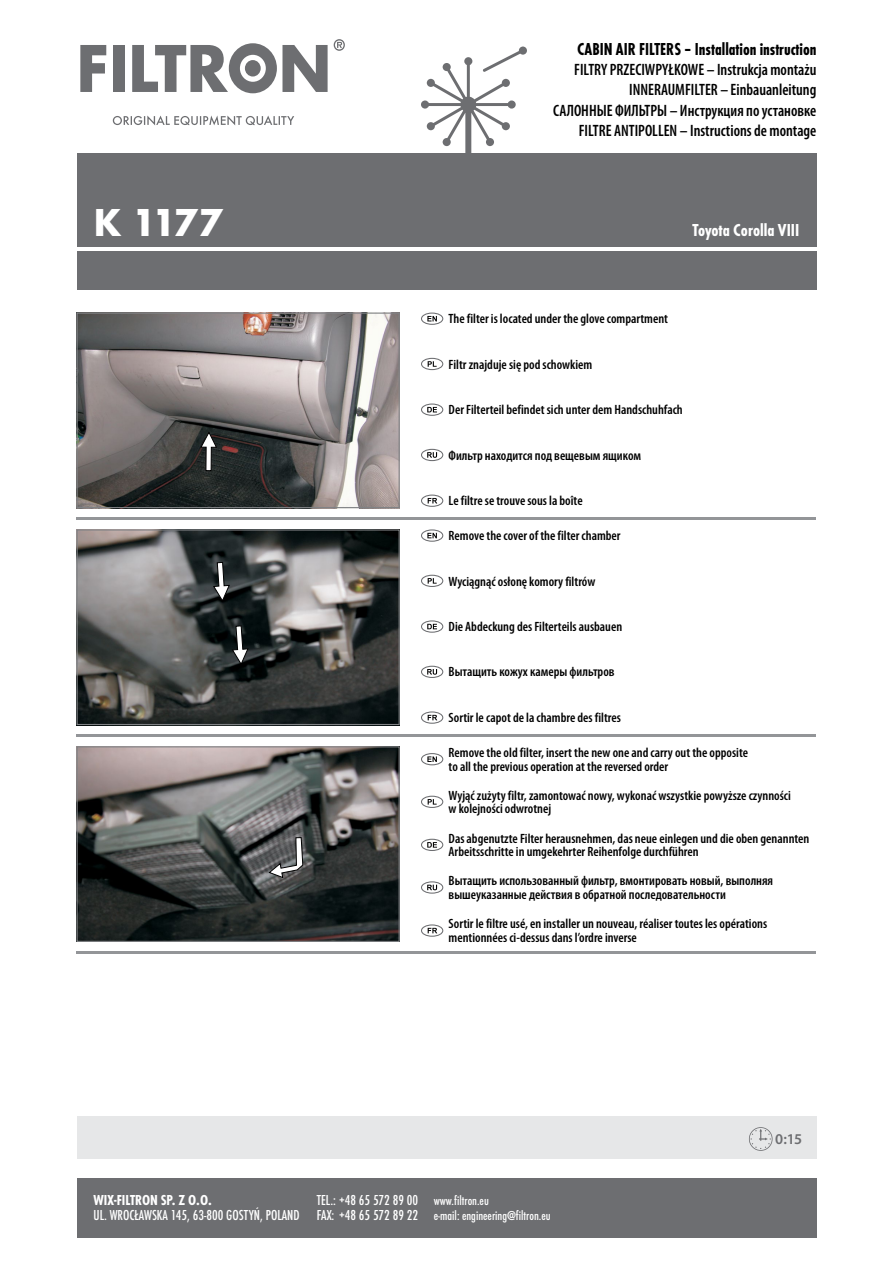
<style>
.page{position:relative;width:893px;height:1263px;background:#fff}
.page>*{position:absolute;margin:0;border:0;box-sizing:border-box;transform-origin:0 0}
.t1{font:700 40.5px "Futura";color:#fff}
.t2{font:18px "Futura Cond.Bold";color:#000;scale:.95 1}
.t3{font:18px "Futura Cond.Bold";color:#fff}
.t4{font:600 condensed 16.5px/20.1px "Myriad Pro";color:#000;text-align:right;scale:.95 1}
.t5{font:15px/15px "Futura Medium Cond.";color:#fff}
.t6{font:15px "Futura Cond.Bold";color:#fff}
.t7{font:600 15px "Myriad Pro";color:#6d6e71}
.t8{font:600 condensed 13.5px/13.5px "Myriad Pro";color:#000}
.s1{font-size:13.5px}
</style>
<div class="page">
<div style="left:77px;top:1178px;width:739px;height:59px;background:#6d6e71"></div>
<div style="left:77px;top:153px;width:739px;height:94px;background:#6d6e71"></div>
<div style="left:77px;top:251px;width:739px;height:38px;background:#6d6e71"></div>
<svg style="left:421px;top:47px;width:106px;height:106px"></svg>
<svg style="left:80px;top:45px;width:26px;height:47px"></svg>
<div style="left:113px;top:45px;width:12px;height:47px;background:#6d6e71"></div>
<svg style="left:132px;top:43px;width:196px;height:50px"></svg>
<svg style="left:334px;top:39px;width:11px;height:12px"></svg>
<svg style="left:113px;top:115px;width:181px;height:10px"></svg>
<svg style="left:77px;top:518px;width:739px;height:2px"></svg>
<svg style="left:77px;top:735px;width:739px;height:2px"></svg>
<hr style="left:77px;top:951px;width:739px;height:3px;background:#939598">
<svg style="left:427px;top:533px;width:10px;height:5px"></svg>
<div style="left:421px;top:529px;width:22px;height:13px;border:1px solid #6d6e71;border-radius:50%"></div>
<div style="left:421px;top:575px;width:22px;height:12px;border:1px solid #6d6e71;border-radius:50%"></div>
<svg style="left:428px;top:578px;width:9px;height:6px"></svg>
<div style="left:421px;top:620px;width:22px;height:13px;border:1px solid #6d6e71;border-radius:50%"></div>
<svg style="left:427px;top:624px;width:10px;height:5px"></svg>
<svg style="left:427px;top:669px;width:10px;height:6px"></svg>
<div style="left:421px;top:666px;width:22px;height:12px;border:1px solid #6d6e71;border-radius:50%"></div>
<div style="left:421px;top:711px;width:22px;height:13px;border:1px solid #6d6e71;border-radius:50%"></div>
<svg style="left:428px;top:715px;width:9px;height:5px"></svg>
<svg style="left:427px;top:316px;width:10px;height:5px"></svg>
<div style="left:421px;top:313px;width:22px;height:12px;border:1px solid #6d6e71;border-radius:50%"></div>
<div style="left:421px;top:358px;width:22px;height:12px;border:1px solid #6d6e71;border-radius:50%"></div>
<svg style="left:428px;top:361px;width:9px;height:6px"></svg>
<div style="left:421px;top:403px;width:22px;height:13px;border:1px solid #6d6e71;border-radius:50%"></div>
<svg style="left:427px;top:407px;width:10px;height:5px"></svg>
<svg style="left:427px;top:452px;width:10px;height:6px"></svg>
<div style="left:421px;top:449px;width:22px;height:12px;border:1px solid #6d6e71;border-radius:50%"></div>
<div style="left:421px;top:495px;width:22px;height:12px;border:1px solid #6d6e71;border-radius:50%"></div>
<svg style="left:428px;top:498px;width:9px;height:5px"></svg>
<svg style="left:427px;top:756px;width:10px;height:6px"></svg>
<div style="left:421px;top:753px;width:22px;height:12px;border:1px solid #6d6e71;border-radius:50%"></div>
<div style="left:421px;top:796px;width:22px;height:12px;border:1px solid #6d6e71;border-radius:50%"></div>
<svg style="left:428px;top:799px;width:9px;height:5px"></svg>
<div style="left:421px;top:839px;width:22px;height:12px;border:1px solid #6d6e71;border-radius:50%"></div>
<svg style="left:427px;top:842px;width:10px;height:6px"></svg>
<svg style="left:427px;top:885px;width:10px;height:5px"></svg>
<div style="left:421px;top:881px;width:22px;height:13px;border:1px solid #6d6e71;border-radius:50%"></div>
<div style="left:421px;top:924px;width:22px;height:13px;border:1px solid #6d6e71;border-radius:50%"></div>
<svg style="left:428px;top:928px;width:9px;height:5px"></svg>
<img style="left:79px;top:315px;width:319px;height:191px">
<div style="left:77px;top:313px;width:323px;height:195px;border:1px solid #808285"></div>
<img style="left:79px;top:531px;width:319px;height:192px">
<div style="left:77px;top:529px;width:323px;height:196px;border:1px solid #808285"></div>
<img style="left:79px;top:748px;width:319px;height:192px">
<div style="left:77px;top:746px;width:323px;height:196px;border:1px solid #808285"></div>
<svg style="left:200px;top:432px;width:17px;height:39px"></svg>
<svg style="left:213px;top:562px;width:17px;height:39px"></svg>
<svg style="left:232px;top:625px;width:17px;height:40px"></svg>
<svg style="left:269px;top:837px;width:34px;height:41px"></svg>
<div style="left:77px;top:1116px;width:739px;height:43px;background:#e6e7e8"></div>
<svg style="left:749px;top:1127px;width:23px;height:24px"></svg>
<h1 class="t1" style="left:94px;top:197px;width:131px">K 1177</h1>
<h2 class="t2" style="left:577px;top:39px;width:254px">CABIN AIR FILTERS – Installation instruction</h2>
<p class="t4" style="left:553px;top:60px;width:279px">FILTRY PRZECIWPYŁKOWE – Instrukcja montażu INNERAUMFILTER – Einbauanleitung<br>САЛОННЫЕ ФИЛЬТРЫ – Инструкция по установке FILTRE ANTIPOLLEN – Instructions de montage</p>
<h2 class="t3" style="left:692px;top:220px;width:109px">Toyota Corolla VIII</h2>
<p class="t8" style="left:449px;top:312px;width:221px">The filter is located under the glove compartment</p>
<p class="t8" style="left:449px;top:357px;width:145px">Filtr znajduje się pod schowkiem</p>
<p class="t8" style="left:449px;top:403px;width:236px">Der Filterteil befindet sich unter dem Handschuhfach</p>
<p class="t8" style="left:449px;top:448px;width:194px">Фильтр находится под вещевым ящиком</p>
<p class="t8" style="left:449px;top:493px;width:136px">Le filtre se trouve sous la boîte</p>
<p class="t8" style="left:449px;top:529px;width:173px">Remove the cover of the filter chamber</p>
<p class="t8" style="left:449px;top:574px;width:148px">Wyciągnąć osłonę komory filtrów</p>
<p class="t8" style="left:449px;top:619px;width:175px">Die Abdeckung des Filterteils ausbauen</p>
<p class="t8" style="left:449px;top:665px;width:168px">Вытащить кожух камеры фильтров</p>
<p class="t8" style="left:449px;top:710px;width:174px">Sortir le capot de la chambre des filtres</p>
<p class="t8" style="left:449px;top:746px;width:301px">Remove the old filter, insert the new one and carry out the opposite to all the previous operation at the reversed order</p>
<p class="t8" style="left:449px;top:788px;width:344px">Wyjąć zużyty filtr, zamontować nowy, wykonać wszystkie powyższe czynności w kolejności odwrotnej</p>
<p class="t8" style="left:449px;top:831px;width:362px">Das abgenutzte Filter herausnehmen, das neue einlegen und die oben genannten<br>Arbeitsschritte in umgekehrter Reihenfolge durchführen</p>
<p class="t8" style="left:449px;top:874px;width:326px">Вытащить использованный фильтр, вмонтировать новый, выполняя вышеуказанные действия в обратной последовательности</p>
<p class="t8" style="left:449px;top:916px;width:320px">Sortir le filtre usé, en installer un nouveau, réaliser toutes les opérations mentionnées ci-dessus dans l’ordre inverse</p>
<p class="t7" style="left:775px;top:1129px;width:29px">0:15</p>
<p class="t6" style="left:94px;top:1191px;width:120px">WIX-FILTRON SP. Z O.O.</p>
<p class="t5" style="left:94px;top:1192px;width:459px;text-indent:223px">TEL.: +48 65 572 89 00 <span class="s1">www.filtron.eu<br></span>UL. WROCŁAWSKA 145, 63-800 GOSTYŃ, POLAND FAX: +48 65 572 89 22 <span class="s1">e-mail: engineering@filtron.eu</span></p>
</div>
